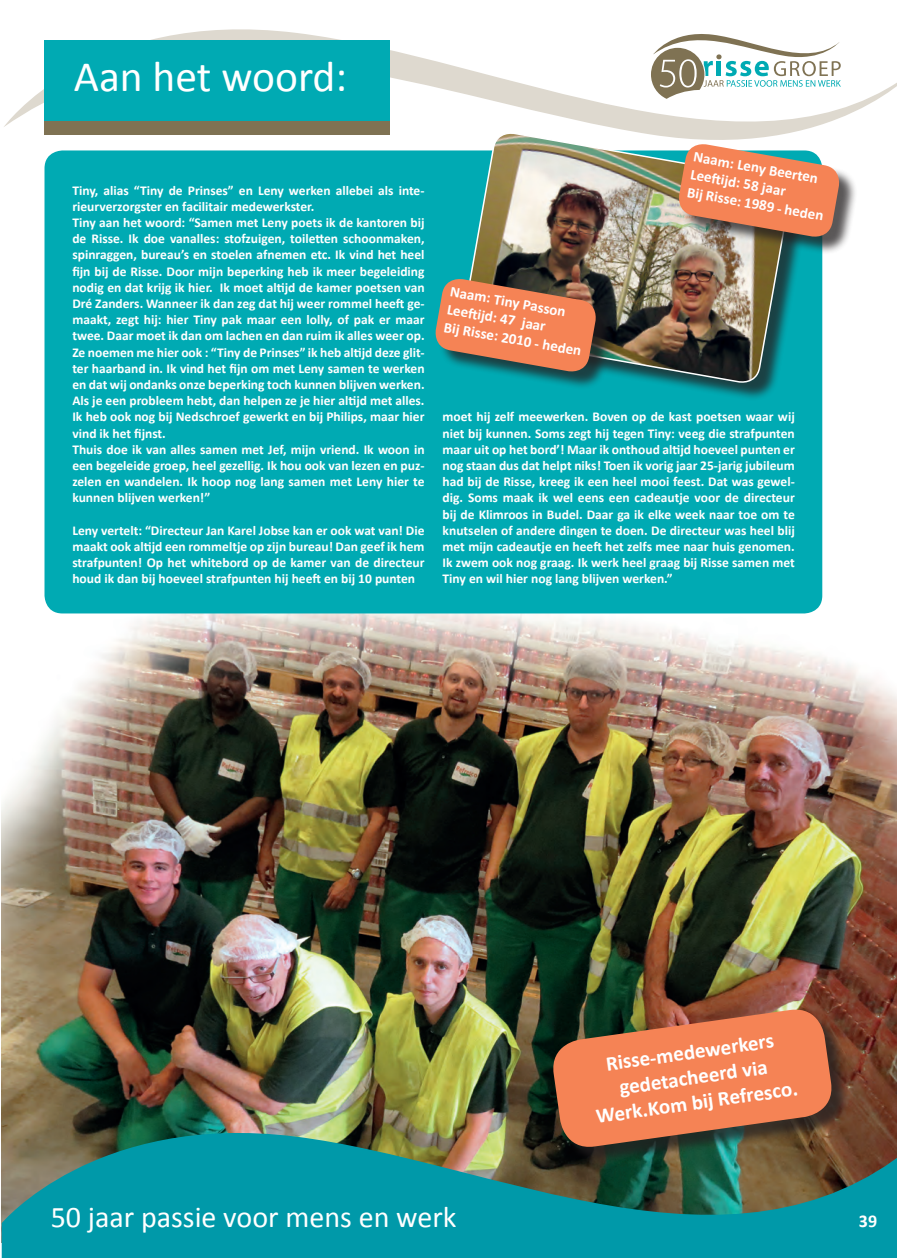
<style>
.page{position:relative;width:897px;height:1258px;background:#fff}
.page>*{position:absolute;margin:0;border:0;box-sizing:border-box;transform-origin:0 0}
.t1{font:43.5px "Calibri";color:#fff}
.t2{font:30px "Calibri";color:#fff}
.t3{font:700 21px/25.2px "Calibri";color:#fff;text-align:center}
.t4{font:700 18px "Calibri";color:#fff}
.t5{font:700 15px "Calibri";color:#fff}
.t6{font:700 13.5px/16.2px "Calibri";color:#fff}
</style>
<div class="page">
<svg style="left:4px;top:29px;width:892px;height:130px"></svg>
<img style="left:2px;top:586px;width:894px;height:526px">
<div style="left:44px;top:120px;width:345px;height:15px;background:#7f7253"></div>
<div style="left:44px;top:40px;width:345px;height:81px;background:#00aab3"></div>
<div style="left:44px;top:150px;width:778px;height:463px;background:#00aab3;border-radius:18px"></div>
<div style="left:556px;top:1012px;width:293px;height:153px;background:#231f20;opacity:.75"></div>
<svg style="left:549px;top:1006px;width:286px;height:106px"></svg>
<div style="left:465px;top:135px;width:343px;height:266px;background:#231f20;opacity:.75"></div>
<img style="left:461px;top:130px;width:331px;height:255px">
<div style="left:681px;top:147px;width:176px;height:108px;background:#231f20;opacity:.75"></div>
<svg style="left:676px;top:141px;width:165px;height:99px"></svg>
<div style="left:438px;top:282px;width:176px;height:108px;background:#231f20;opacity:.75"></div>
<svg style="left:435px;top:276px;width:163px;height:98px"></svg>
<div style="left:640px;top:27px;width:208px;height:74px;background:#fff"></div>
<svg style="left:651px;top:34px;width:189px;height:65px"></svg>
<img style="left:2px;top:1112px;width:894px;height:146px">
<p class="t1" style="left:74px;top:49px;width:275px">Aan het woord:</p>
<p class="t6" style="left:72px;top:182px;width:353px">Tiny, alias “Tiny de Prinses” en Leny werken allebei als inte&shy;rieurverzorgster en facilitair medewerkster.</p>
<p class="t6" style="left:72px;top:214px;width:354px;text-align:justify">Tiny aan het woord: “Samen met Leny poets ik de kantoren bij de Risse. Ik doe vanalles: stofzuigen, toiletten schoonmaken, spinraggen, bureau’s en stoelen afnemen etc. Ik vind het heel fijn bij de Risse. Door mijn beperking heb ik meer begeleiding nodig en dat krijg ik hier. Ik moet altijd de kamer poetsen van Dré Zanders. Wanneer ik dan zeg dat hij weer rommel heeft ge&shy;maakt, zegt hij: hier Tiny pak maar een lolly, of pak er maar twee. Daar moet ik dan om lachen en dan ruim ik alles weer op.<br>Ze noemen me hier ook : “Tiny de Prinses” ik heb altijd deze glit&shy;ter haarband in. Ik vind het fijn om met Leny samen te werken en dat wij ondanks onze beperking toch kunnen blijven werken.<br>Als je een probleem hebt, dan helpen ze je hier altijd met alles.<br>Ik heb ook nog bij Nedschroef gewerkt en bij Philips, maar hier vind ik het fijnst.</p>
<p class="t6" style="left:72px;top:441px;width:353px;text-align:justify">Thuis doe ik van alles samen met Jef, mijn vriend. Ik woon in een begeleide groep, heel gezellig. Ik hou ook van lezen en puz&shy;zelen en wandelen. Ik hoop nog lang samen met Leny hier te kunnen blijven werken!”</p>
<p class="t6" style="left:72px;top:522px;width:353px">Leny vertelt: “Directeur Jan Karel Jobse kan er ook wat van! Die maakt ook altijd een rommeltje op zijn bureau! Dan geef ik hem</p>
<p class="t6" style="left:72px;top:555px;width:353px">strafpunten! Op het whitebord op de kamer van de directeur houd ik dan bij hoeveel strafpunten hij heeft en bij 10 punten</p>
<p class="t5" style="left:452px;top:282px;width:119px;rotate:10deg">Naam: Tiny Passon</p>
<p class="t5" style="left:449px;top:299px;width:101px;rotate:10deg">Leeft ijd: 47 jaar</p>
<p class="t5" style="left:445px;top:317px;width:141px;rotate:10deg">Bij Risse: 2010 - heden</p>
<p class="t5" style="left:695px;top:147px;width:128px;rotate:10deg">Naam: Leny Beerten</p>
<p class="t5" style="left:692px;top:165px;width:98px;rotate:10deg">Leeft ijd: 58 jaar</p>
<p class="t5" style="left:689px;top:182px;width:139px;rotate:10deg">Bij Risse: 1989 - heden</p>
<p class="t6" style="left:442px;top:409px;width:354px;text-align:justify">moet hij zelf meewerken. Boven op de kast poetsen waar wij niet bij kunnen. Soms zegt hij tegen Tiny: veeg die strafpunten maar uit op het bord’! Maar ik onthoud altijd hoeveel punten er nog staan dus dat helpt niks! Toen ik vorig jaar 25-jarig jubileum had bij de Risse, kreeg ik een heel mooi feest. Dat was gewel&shy;dig. Soms maak ik wel eens een cadeautje voor de directeur bij de Klimroos in Budel. Daar ga ik elke week naar toe om te knutselen of andere dingen te doen. De directeur was heel blij met mijn cadeautje en heeft het zelfs mee naar huis genomen.<br>Ik zwem ook nog graag. Ik werk heel graag bij Risse samen met Tiny en wil hier nog lang blijven werken.”</p>
<p class="t3" style="left:587px;top:1054px;width:205px;rotate:-8deg">Risse-medewerkers gedetacheerd via<br>Werk.Kom bij Refresco.</p>
<p class="t2" style="left:51px;top:1198px;width:407px">50 jaar passie voor mens en werk</p>
<p class="t4" style="left:858px;top:1210px;width:20px">39</p>
</div>
